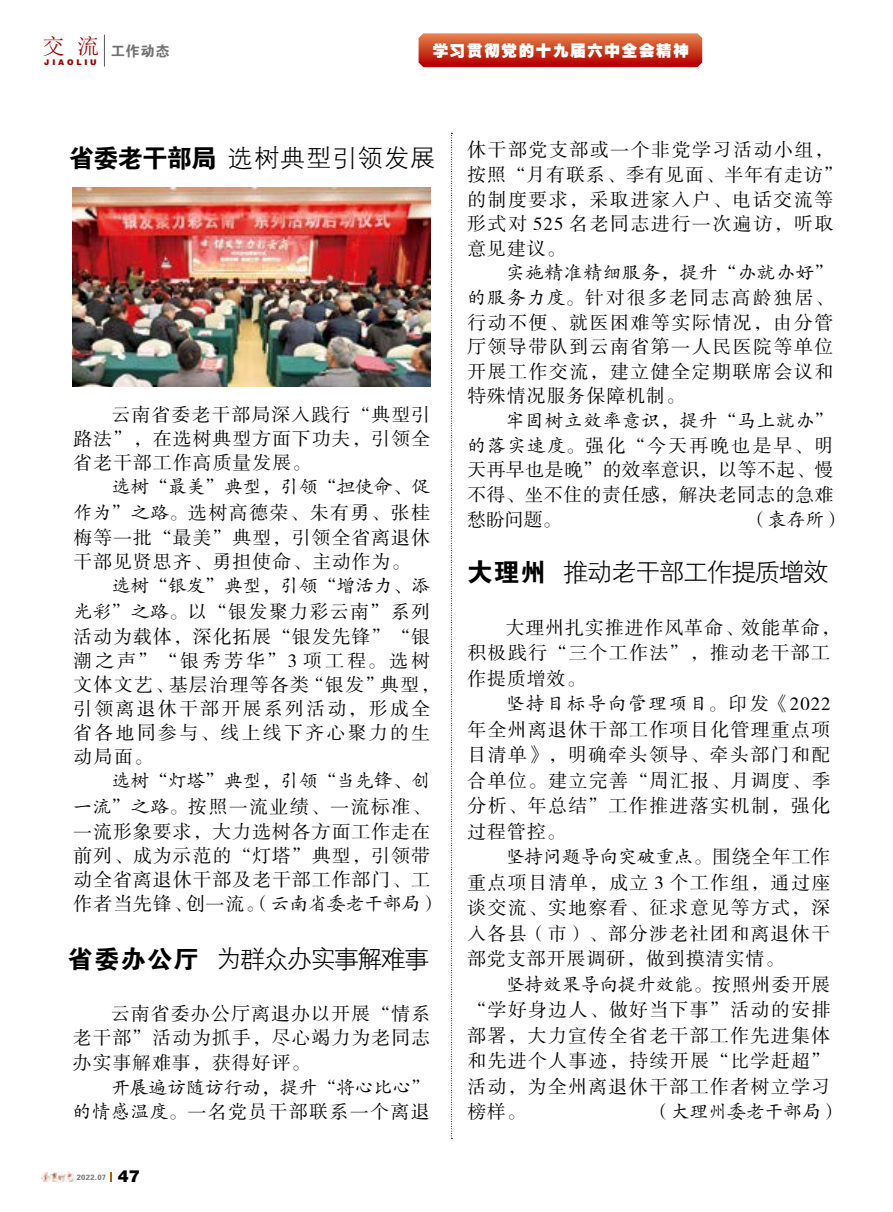
<style>
.page{position:relative;width:893px;height:1212px;background:#fff}
.page>*{position:absolute;margin:0;border:0;box-sizing:border-box;transform-origin:0 0}
.t1{font:25.5px "FZXH1 K GBK1 0";letter-spacing:-.08em;color:#000}
.t2{font:25.5px "FZXH1 K GBK1 0";letter-spacing:.02em;color:#000}
.t3{font:25.5px "FZXH1 K GBK1 0";letter-spacing:-.06em;color:#000}
.t4{font:22.2px "Sim Sun";color:#9b0000}
.t5{font:18.75px/24.6px "FZSSK GBK1 0";letter-spacing:.08em;color:#000;text-align:justify}
.t6{font:18.75px/24.3px "FZSSK GBK1 0";letter-spacing:.06em;color:#000}
.t7{font:18.75px "FZKTK GBK1 0";color:#000}
.t8{font:18.75px/24.3px "FZSSK GBK1 0";letter-spacing:.13em;color:#000}
.t9{font:18.75px "FZKTK GBK1 0";letter-spacing:.035em;color:#000}
.t10{font:18.75px "FZKTK GBK1 0";letter-spacing:.09em;color:#000}
.t11{font:15.3px "FZCCHK GBK1 0";letter-spacing:.12em;color:#fff}
.t12{font:14.25px "FZDHTK GBK1 0";color:#727171}
.t13{font:7.8px "FZCCHK GBK1 0";letter-spacing:.36em;color:#9b0000}
.t14{font:7.65px "FZDHTK GBK1 0";letter-spacing:.04em;color:#727171}
.s1{font-family:"FZDHTK GBK1 0"}
.s2{font-family:"FZKTK GBK1 0"}
.s3{font-family:"FZSSK GBK1 0"}
.s4{font-family:"FZCCHK GBK1 0";font-size:16.5px;color:#000}
</style>
<div class="page">
<img style="left:42px;top:1171px;width:32px;height:12px">
<svg style="left:110px;top:1172px;width:2px;height:10px"></svg>
<hr style="left:104px;top:35px;width:1px;height:32px;background:#595757">
<svg style="left:588px;top:38px;width:115px;height:30px"></svg>
<svg style="left:419px;top:33px;width:283px;height:34px;background:#cd4127"></svg>
<svg style="left:451px;top:133px;width:1px;height:1006px"></svg>
<img style="left:72px;top:188px;width:358px;height:198px">
<p class="t4" style="left:43px;top:35px;width:58px">交 流</p>
<p class="t11" style="left:433px;top:41px;width:257px">学习贯彻党的十九届六中全会精神</p>
<p class="t12" style="left:111px;top:43px;width:60px">工作动态</p>
<p class="t13" style="left:44px;top:58px;width:54px">JIAOLIU</p>
<h1 class="t2" style="left:69px;top:144px;width:368px"><span class="s1">省委老干部局</span> 选树典型引领发展</h1>
<p class="t5" style="left:467px;top:139px;width:377px;text-align:left">休干部党支部或一个非党学习活动小组，按照“月有联系、季有见面、半年有走访”的制度要求，采取进家入户、电话交流等形式对 525 名老同志进行一次遍访，听取意见建议。</p>
<p class="t9" style="left:506px;top:263px;width:329px">实施精准精细服务，提升“办就办好”</p>
<p class="t5" style="left:467px;top:286px;width:367px"><span class="s2">的服务力度。</span>针对很多老同志高龄独居、行动不便、就医困难等实际情况，由分管厅领导带队到云南省第一人民医院等单位开展工作交流，建立健全定期联席会议和特殊情况服务保障机制。</p>
<p class="t9" style="left:506px;top:411px;width:329px">牢固树立效率意识，提升“马上就办”</p>
<p class="t5" style="left:467px;top:434px;width:368px"><span class="s2">的落实速度。</span>强化“今天再晚也是早、明天再早也是晚”的效率意识，以等不起、慢不得、坐不住的责任感，解决老同志的急难愁盼问题。</p>
<p class="t5" style="left:74px;top:404px;width:358px;line-height:24px;text-indent:38px">云南省委老干部局深入践行“典型引路法”，在选树典型方面下功夫，引领全省老干部工作高质量发展。</p>
<p class="t7" style="left:112px;top:477px;width:320px">选树“最美”典型，引领“担使命、促</p>
<p class="t5" style="left:74px;top:501px;width:358px"><span class="s2">作为”之路。</span>选树高德荣、朱有勇、张桂梅等一批“最美”典型，引领全省离退休干部见贤思齐、勇担使命、主动作为。</p>
<p class="t7" style="left:112px;top:576px;width:320px">选树“银发”典型，引领“增活力、添</p>
<p class="t8" style="left:74px;top:600px;width:367px"><span class="s2">光彩”之路。</span>以“银发聚力彩云南”系列活动为载体，深化拓展“银发先锋”“银潮之声”“银秀芳华”3 项工程。选树文体文艺、基层治理等各类“银发”典型，引领离退休干部开展系列活动，形成全省各地同参与、线上线下齐心聚力的生动局面。</p>
<p class="t7" style="left:112px;top:771px;width:320px">选树“灯塔”典型，引领“当先锋、创</p>
<p class="t6" style="left:74px;top:795px;width:367px"><span class="s2">一流”之路。</span>按照一流业绩、一流标准、一流形象要求，大力选树各方面工作走在前列、成为示范的“灯塔”典型，引领带动全省离退休干部及老干部工作部门、工作者当先锋、创一流。<span class="s2">（云南省委老干部局）</span></p>
<p class="t7" style="left:749px;top:509px;width:95px">（袁存所）</p>
<h1 class="t3" style="left:467px;top:558px;width:362px"><span class="s1">大理州</span> 推动老干部工作提质增效</h1>
<p class="t6" style="left:467px;top:615px;width:374px;line-height:25.5px;text-indent:38px">大理州扎实推进作风革命、效能革命，积极践行“三个工作法”，推动老干部工作提质增效。</p>
<p class="t10" style="left:506px;top:694px;width:326px">坚持目标导向管理项目。<span class="s3">印发《2022</span></p>
<p class="t5" style="left:467px;top:717px;width:364px;line-height:25.5px">年全州离退休干部工作项目化管理重点项目清单》，明确牵头领导、牵头部门和配合单位。建立完善“周汇报、月调度、季分析、年总结”工作推进落实机制，强化过程管控。</p>
<p class="t7" style="left:506px;top:847px;width:326px">坚持问题导向突破重点。<span class="s3">围绕全年工作</span></p>
<p class="t5" style="left:467px;top:870px;width:364px;line-height:25.5px">重点项目清单，成立 3 个工作组，通过座谈交流、实地察看、征求意见等方式，深入各县（市）、部分涉老社团和离退休干部党支部开展调研，做到摸清实情。</p>
<p class="t7" style="left:506px;top:974px;width:326px">坚持效果导向提升效能。<span class="s3">按照州委开展</span></p>
<p class="t5" style="left:467px;top:998px;width:365px;line-height:25.5px">“学好身边人、做好当下事”活动的安排部署，大力宣传全省老干部工作先进集体和先进个人事迹，持续开展“比学赶超”活动，为全州离退休干部工作者树立学习榜样。</p>
<h1 class="t1" style="left:68px;top:945px;width:363px"><span class="s1">省委办公厅</span> 为群众办实事解难事</h1>
<p class="t5" style="left:73px;top:1002px;width:359px;text-indent:38px">云南省委办公厅离退办以开展“情系老干部”活动为抓手，尽心竭力为老同志办实事解难事，获得好评。</p>
<p class="t7" style="left:111px;top:1077px;width:320px">开展遍访随访行动，提升“将心比心”</p>
<p class="t5" style="left:73px;top:1100px;width:359px"><span class="s2">的情感温度。</span>一名党员干部联系一个离退</p>
<p class="t7" style="left:652px;top:1102px;width:189px">（大理州委老干部局）</p>
<p class="t14" style="left:77px;top:1173px;width:65px">2022.07 <span class="s4">47</span></p>
</div>
